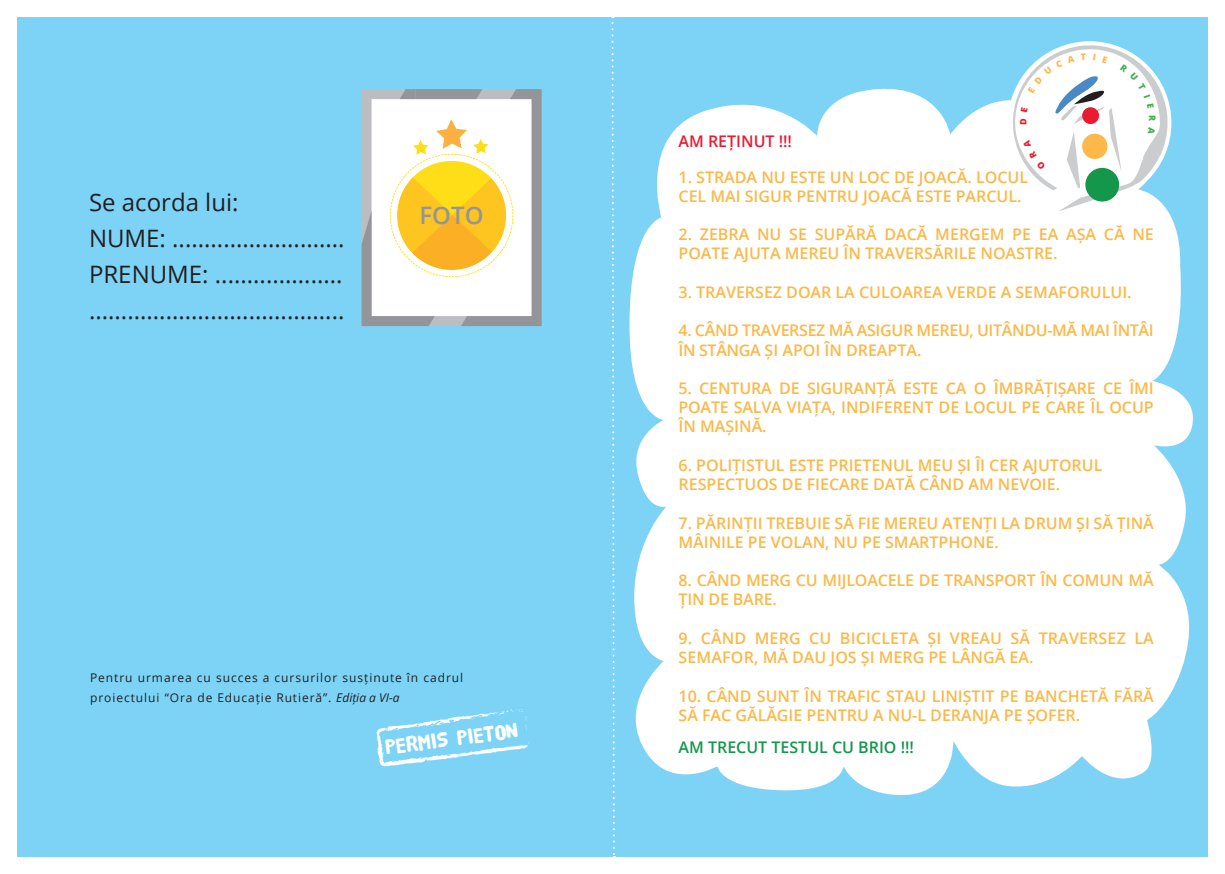
<style>
.page{position:relative;width:1225px;height:874px;background:#fff}
.page>*{position:absolute;margin:0;border:0;box-sizing:border-box;transform-origin:0 0}
.t1{font:24px "Open Sans";color:#231f20}
.t2{font:600 24px "Open Sans";color:#939598}
.t3{font:22.2px "HVD Poster Clean";color:#fff}
.t4{font:600 16px/19.2px "Open Sans";color:#fcb848}
.t5{font:600 16px/19.2px "Open Sans";letter-spacing:-.02em;color:#fcb848}
.t6{font:600 16px "Open Sans";color:#14964b}
.t7{font:600 16px "Open Sans";color:#ea1b30}
.t8{font:12px/20px "Open Sans";letter-spacing:.08em;color:#231f20}
.t9{font:800 8.8px "Open Sans";color:#40ae49}
.s1{font-style:italic}
</style>
<div class="page">
<div style="left:17px;top:17px;width:1191px;height:839px;background:#7cd3f6"></div>
<svg style="left:376px;top:709px;width:154px;height:57px"></svg>
<svg style="left:361px;top:89px;width:181px;height:237px;background:#ecdfb8"></svg>
<svg style="left:610px;top:17px;width:6px;height:840px"></svg>
<svg style="left:613px;top:85px;width:580px;height:714px;background:#ecf8fd"></svg>
<svg style="left:1008px;top:41px;width:160px;height:170px;background:#ddeaeb"></svg>
<p class="t1" style="left:89px;top:186px;width:151px">Se acorda lui:</p>
<p class="t1" style="left:89px;top:222px;width:257px">NUME: ...........................</p>
<p class="t1" style="left:89px;top:258px;width:255px">PRENUME: ....................</p>
<p class="t1" style="left:89px;top:294px;width:257px">........................................</p>
<p class="t2" style="left:419px;top:199px;width:66px">FOTO</p>
<p class="t8" style="left:90px;top:666px;width:375px">Pentru urmarea cu succes a cursurilor susținute în cadrul proiectului “Ora de Educație Rutieră”. <span class="s1">Ediția a VI-a</span></p>
<h2 class="t3" style="left:384px;top:736px;width:136px;rotate:-7deg">PERMIS PIETON</h2>
<p class="t9" style="left:1159px;top:115px;width:8px;rotate:90deg">R</p>
<p class="t7" style="left:678px;top:130px;width:115px">AM REȚINUT !!!</p>
<p class="t4" style="left:678px;top:167px;width:351px">1. STRADA NU ESTE UN LOC DE JOACĂ. LOCUL</p>
<p class="t4" style="left:678px;top:186px;width:344px">CEL MAI SIGUR PENTRU JOACĂ ESTE PARCUL.</p>
<p class="t4" style="left:678px;top:224px;width:477px">2. ZEBRA NU SE SUPĂRĂ DACĂ MERGEM PE EA AȘA CĂ NE<br>POATE AJUTA MEREU ÎN TRAVERSĂRILE NOASTRE.</p>
<p class="t4" style="left:678px;top:282px;width:454px">3. TRAVERSEZ DOAR LA CULOAREA VERDE A SEMAFORULUI.</p>
<p class="t5" style="left:678px;top:320px;width:477px">4. CÂND TRAVERSEZ MĂ ASIGUR MEREU, UITÂNDU-MĂ MAI ÎNTÂI<br>ÎN STÂNGA ȘI APOI ÎN DREAPTA.</p>
<p class="t4" style="left:678px;top:378px;width:477px;text-align:justify">5. CENTURA DE SIGURANȚĂ ESTE CA O ÎMBRĂȚIȘARE CE ÎMI POATE SALVA VIAȚA, INDIFERENT DE LOCUL PE CARE ÎL OCUP ÎN MAȘINĂ.</p>
<p class="t4" style="left:678px;top:455px;width:425px">6. POLIȚISTUL ESTE PRIETENUL MEU ȘI ÎI CER AJUTORUL</p>
<p class="t4" style="left:678px;top:474px;width:383px">RESPECTUOS DE FIECARE DATĂ CÂND AM NEVOIE.</p>
<p class="t4" style="left:678px;top:512px;width:477px">7. PĂRINȚII TREBUIE SĂ FIE MEREU ATENȚI LA DRUM ȘI SĂ ȚINĂ<br>MÂINILE PE VOLAN, NU PE SMARTPHONE.</p>
<p class="t4" style="left:678px;top:570px;width:477px">8. CÂND MERG CU MIJLOACELE DE TRANSPORT ÎN COMUN MĂ<br>ȚIN DE BARE.</p>
<p class="t4" style="left:678px;top:627px;width:477px">9. CÂND MERG CU BICICLETA ȘI VREAU SĂ TRAVERSEZ LA<br>SEMAFOR, MĂ DAU JOS ȘI MERG PE LÂNGĂ EA.</p>
<p class="t4" style="left:678px;top:685px;width:477px">10. CÂND SUNT ÎN TRAFIC STAU LINIȘTIT PE BANCHETĂ FĂRĂ<br>SĂ FAC GĂLĂGIE PENTRU A NU-L DERANJA PE ȘOFER.</p>
<p class="t6" style="left:678px;top:735px;width:237px">AM TRECUT TESTUL CU BRIO !!!</p>
</div>
